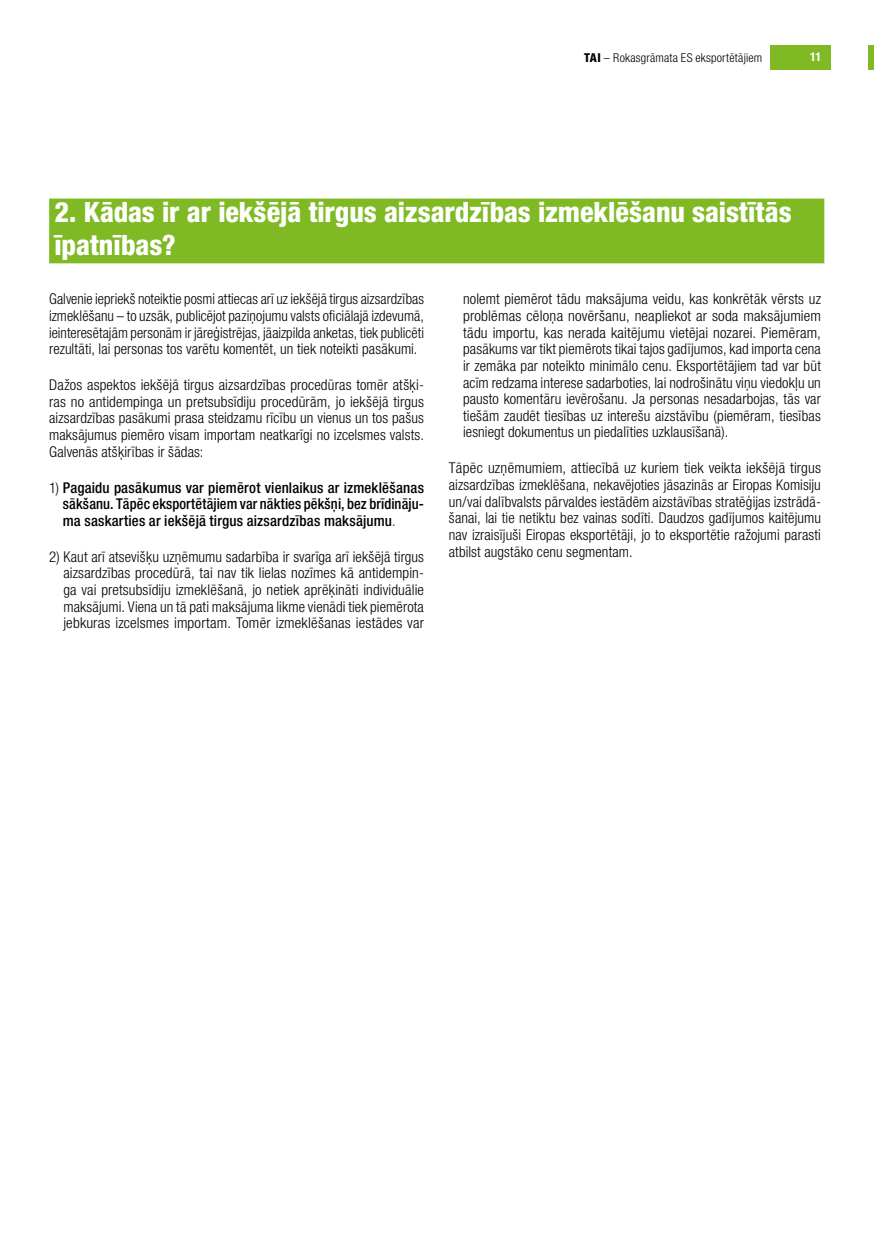
<style>
.page{position:relative;width:874px;height:1241px;background:#fff}
.page>*{position:absolute;margin:0;border:0;box-sizing:border-box;transform-origin:0 0}
.t1{font:800 condensed 28px/33.2px "Helvetica Neue LT Pro";letter-spacing:-.005em;color:#fff}
.t2{font:300 condensed 14.88px/16.6px "Helvetica Neue LT Pro";letter-spacing:.01em;color:#000;text-align:justify}
.t3{font:500 condensed 14.88px/16.6px "Helvetica Neue LT Pro";letter-spacing:.015em;color:#000;text-align:justify}
.t4{font:300 condensed 12.25px "Helvetica Neue LT Pro";letter-spacing:.02em;color:#000}
.t5{font:700 condensed 12.25px "Helvetica Neue LT Pro";color:#fff}
.s1{font-weight:800}
.s2{font-weight:300}
</style>
<div class="page">
<div style="left:770px;top:45px;width:61px;height:24px;background:#7fba25"></div>
<div style="left:867px;top:45px;width:6px;height:24px;background:#7fba25"></div>
<div style="left:49px;top:198px;width:774px;height:65px;background:#7fba25"></div>
<p class="t4" style="left:584px;top:51px;width:179px"><span class="s1">TAI</span> – Rokasgrāmata ES eksportētājiem</p>
<p class="t5" style="left:809px;top:50px;width:13px">11</p>
<h1 class="t1" style="left:54px;top:195px;width:738px">2. Kādas ir ar iekšējā tirgus aizsardzības izmeklēšanu saistītās īpatnības?</h1>
<p class="t2" style="left:463px;top:290px;width:359px">nolemt piemērot tādu maksājuma veidu, kas konkrētāk vērsts uz problēmas cēloņa novēršanu, neapliekot ar soda maksājumiem tādu importu, kas nerada kaitējumu vietējai nozarei. Piemēram, pasākums var tikt piemērots tikai tajos gadījumos, kad importa cena ir zemāka par noteikto minimālo cenu. Eksportētājiem tad var būt acīm redzama interese sadarboties, lai nodrošinātu viņu viedokļu un pausto komentāru ievērošanu. Ja personas nesadarbojas, tās var tiešām zaudēt tiesības uz interešu aizstāvību (piemēram, tiesības iesniegt dokumentus un piedalīties uzklausīšanā).</p>
<p class="t2" style="left:448px;top:459px;width:373px">Tāpēc uzņēmumiem, attiecībā uz kuriem tiek veikta iekšējā tirgus aizsardzības izmeklēšana, nekavējoties jāsazinās ar Eiropas Komisiju un/vai dalībvalsts pārvaldes iestādēm aizstāvības stratēģijas izstrādā&shy;šanai, lai tie netiktu bez vainas sodīti. Daudzos gadījumos kaitējumu nav izraisījuši Eiropas eksportētāji, jo to eksportētie ražojumi parasti atbilst augstāko cenu segmentam.</p>
<p class="t2" style="left:49px;top:290px;width:376px">Galvenie iepriekš noteiktie posmi attiecas arī uz iekšējā tirgus aizsardzības izmeklēšanu – to uzsāk, publicējot paziņojumu valsts oficiālajā izdevumā, ieinteresētajām personām ir jāreģistrējas, jāaizpilda anketas, tiek publicēti rezultāti, lai personas tos varētu komentēt, un tiek noteikti pasākumi.</p>
<p class="t2" style="left:49px;top:376px;width:376px">Dažos aspektos iekšējā tirgus aizsardzības procedūras tomēr atšķi&shy;ras no antidempinga un pretsubsīdiju procedūrām, jo iekšējā tirgus aizsardzības pasākumi prasa steidzamu rīcību un vienus un tos pašus maksājumus piemēro visam importam neatkarīgi no izcelsmes valsts.<br>Galvenās atšķirības ir šādas:</p>
<p class="t3" style="left:63px;top:478px;width:362px;text-indent:-14px"><span class="s2">1)</span> Pagaidu pasākumus var piemērot vienlaikus ar izmeklēšanas sākšanu. Tāpēc eksportētājiem var nākties pēkšņi, bez brīdināju&shy;ma saskarties ar iekšējā tirgus aizsardzības maksājumu<span class="s2">.</span></p>
<p class="t2" style="left:63px;top:548px;width:362px;text-indent:-14px">2) Kaut arī atsevišķu uzņēmumu sadarbība ir svarīga arī iekšējā tirgus aizsardzības procedūrā, tai nav tik lielas nozīmes kā antidempin&shy;ga vai pretsubsīdiju izmeklēšanā, jo netiek aprēķināti individuālie maksājumi. Viena un tā pati maksājuma likme vienādi tiek piemērota jebkuras izcelsmes importam. Tomēr izmeklēšanas iestādes var</p>
</div>
